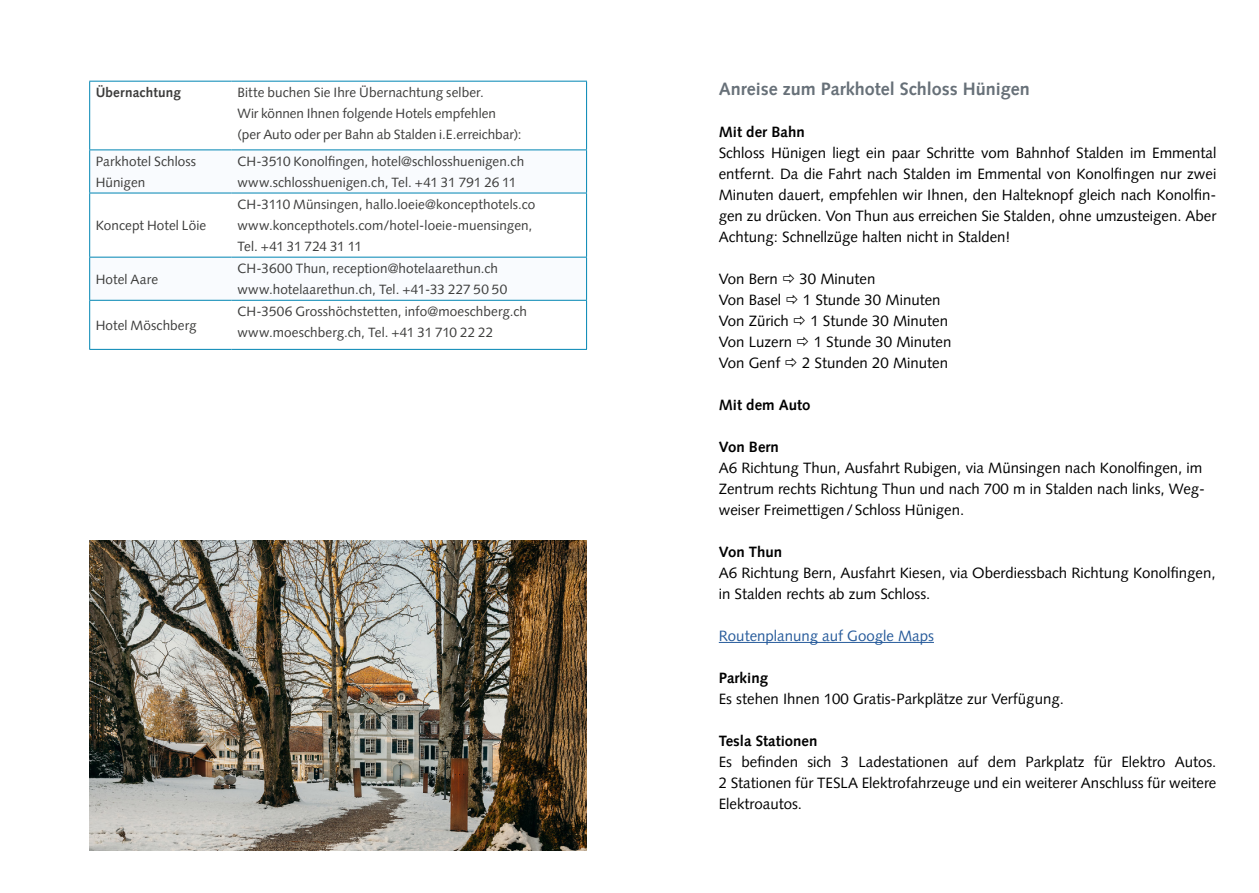
<style>
.page{position:relative;width:1259px;height:893px;background:#fff}
.page>*{position:absolute;margin:0;border:0;box-sizing:border-box;transform-origin:0 0}
.t1{font:700 18px "Syntax LT Pro";color:#677078}
.t2{font:15px/21px "Syntax LT Pro";color:#000;text-align:justify}
.t3{font:700 15px "Syntax LT Pro";color:#000}
.t4{font:15px "Syntax LT Pro";color:#275b9b}
.t5{font:13.5px/21px "Syntax LT Pro";letter-spacing:.005em;color:#3c3c3b}
.t6{font:700 13.5px "Syntax LT Pro";letter-spacing:.015em;color:#3c3c3b}
</style>
<div class="page">
<hr style="left:719px;top:642px;width:215px;height:1px;background:#275b9b">
<img style="left:89px;top:540px;width:498px;height:310px">
<svg style="left:90px;top:151px;width:496px;height:42px"></svg>
<svg style="left:90px;top:258px;width:496px;height:42px"></svg>
<hr style="left:89px;top:82px;width:1px;height:68px;background:#0085b3">
<hr style="left:586px;top:82px;width:1px;height:68px;background:#0085b3">
<hr style="left:89px;top:150px;width:1px;height:43px;background:#0085b3">
<hr style="left:586px;top:150px;width:1px;height:43px;background:#0085b3">
<hr style="left:89px;top:193px;width:1px;height:64px;background:#0085b3">
<hr style="left:586px;top:193px;width:1px;height:64px;background:#0085b3">
<hr style="left:89px;top:258px;width:1px;height:42px;background:#0085b3">
<hr style="left:586px;top:258px;width:1px;height:42px;background:#0085b3">
<hr style="left:89px;top:301px;width:1px;height:48px;background:#0085b3">
<hr style="left:586px;top:301px;width:1px;height:48px;background:#0085b3">
<hr style="left:89px;top:81px;width:142px;height:1px;background:#0085b3">
<hr style="left:231px;top:81px;width:356px;height:1px;background:#0085b3">
<hr style="left:89px;top:150px;width:142px;height:1px;background:#0085b3">
<hr style="left:231px;top:150px;width:356px;height:1px;background:#0085b3">
<hr style="left:89px;top:193px;width:142px;height:1px;background:#0085b3">
<hr style="left:231px;top:193px;width:356px;height:1px;background:#0085b3">
<hr style="left:89px;top:257px;width:142px;height:1px;background:#0085b3">
<hr style="left:231px;top:257px;width:356px;height:1px;background:#0085b3">
<hr style="left:89px;top:300px;width:142px;height:1px;background:#0085b3">
<hr style="left:231px;top:300px;width:356px;height:1px;background:#0085b3">
<hr style="left:89px;top:349px;width:142px;height:1px;background:#0085b3">
<hr style="left:231px;top:349px;width:356px;height:1px;background:#0085b3">
<p class="t6" style="left:96px;top:85px;width:87px">Übernachtung</p>
<p class="t5" style="left:237px;top:82px;width:286px">Bitte buchen Sie Ihre Übernachtung selber.<br>Wir können Ihnen folgende Hotels empfehlen (per Auto oder per Bahn ab Stalden i.E.erreichbar):</p>
<p class="t5" style="left:96px;top:151px;width:102px">Parkhotel Schloss<br>Hünigen</p>
<p class="t5" style="left:237px;top:151px;width:288px">CH-3510 Konolfingen, hotel@schlosshuenigen.ch www.schlosshuenigen.ch, Tel. +41 31 791 26 11</p>
<p class="t5" style="left:96px;top:215px;width:112px">Koncept Hotel Löie</p>
<p class="t5" style="left:237px;top:194px;width:299px">CH-3110 Münsingen, hallo.loeie@koncepthotels.co www.koncepthotels.com/hotel-loeie-muensingen,<br>Tel. +41 31 724 31 11</p>
<p class="t5" style="left:96px;top:269px;width:64px">Hotel Aare</p>
<p class="t5" style="left:237px;top:258px;width:271px">CH-3600 Thun, reception@hotelaarethun.ch www.hotelaarethun.ch, Tel. +41-33 227 50 50</p>
<p class="t5" style="left:96px;top:315px;width:102px">Hotel Möschberg</p>
<p class="t5" style="left:237px;top:301px;width:291px">CH-3506 Grosshöchstetten, info@moeschberg.ch www.moeschberg.ch, Tel. +41 31 710 22 22</p>
<p class="t1" style="left:719px;top:78px;width:313px">Anreise zum Parkhotel Schloss Hünigen</p>
<p class="t3" style="left:719px;top:123px;width:87px">Mit der Bahn</p>
<p class="t2" style="left:719px;top:142px;width:499px">Schloss Hünigen liegt ein paar Schritte vom Bahnhof Stalden im Emmental entfernt. Da die Fahrt nach Stalden im Emmental von Konolfingen nur zwei Minuten dauert, empfehlen wir Ihnen, den Halteknopf gleich nach Konolfin&shy;gen zu drücken. Von Thun aus erreichen Sie Stalden, ohne umzusteigen. Aber Achtung: Schnellzüge halten nicht in Stalden!</p>
<p class="t2" style="left:719px;top:268px;width:61px">Von Bern</p>
<p class="t2" style="left:799px;top:268px;width:77px">30 Minuten</p>
<p class="t2" style="left:719px;top:289px;width:64px">Von Basel</p>
<p class="t2" style="left:803px;top:289px;width:139px">1 Stunde 30 Minuten</p>
<p class="t2" style="left:719px;top:310px;width:71px">Von Zürich</p>
<p class="t2" style="left:810px;top:310px;width:139px">1 Stunde 30 Minuten</p>
<p class="t2" style="left:719px;top:331px;width:75px">Von Luzern</p>
<p class="t2" style="left:814px;top:331px;width:139px">1 Stunde 30 Minuten</p>
<p class="t2" style="left:719px;top:352px;width:63px">Von Genf</p>
<p class="t2" style="left:802px;top:352px;width:147px">2 Stunden 20 Minuten</p>
<p class="t3" style="left:719px;top:396px;width:93px">Mit dem Auto</p>
<p class="t3" style="left:719px;top:438px;width:62px">Von Bern</p>
<p class="t2" style="left:719px;top:457px;width:488px;text-align:left">A6 Richtung Thun, Ausfahrt Rubigen, via Münsingen nach Konolfingen, im<br>Zentrum rechts Richtung Thun und nach 700 m in Stalden nach links, Weg&shy;weiser Freimettigen/ Schloss Hünigen.</p>
<p class="t3" style="left:719px;top:543px;width:65px">Von Thun</p>
<p class="t2" style="left:719px;top:562px;width:498px">A6 Richtung Bern, Ausfahrt Kiesen, via Oberdiessbach Richtung Konolfingen, in Stalden rechts ab zum Schloss.</p>
<p class="t4" style="left:719px;top:627px;width:217px">Routenplanung auf Google Maps</p>
<p class="t3" style="left:719px;top:669px;width:51px">Parking</p>
<p class="t2" style="left:719px;top:688px;width:346px">Es stehen Ihnen 100 Gratis-Parkplätze zur Verfügung.</p>
<p class="t3" style="left:719px;top:732px;width:100px">Tesla Stationen</p>
<p class="t2" style="left:719px;top:751px;width:499px">Es befinden sich 3 Ladestationen auf dem Parkplatz für Elektro Autos.<br>2 Stationen für TESLA Elektrofahrzeuge und ein weiterer Anschluss für weitere Elektroautos.</p>
</div>
